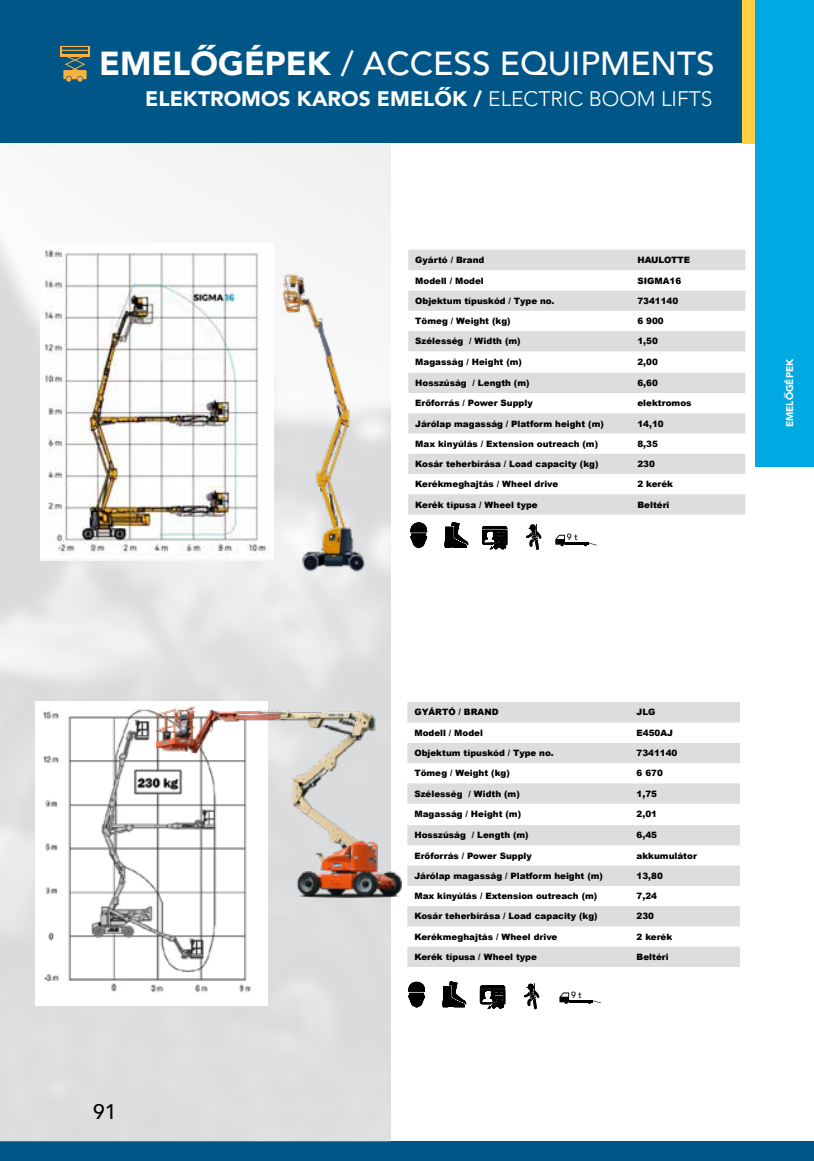
<style>
.page{position:relative;width:814px;height:1161px;background:#fff}
.page>*{position:absolute;margin:0;border:0;box-sizing:border-box;transform-origin:0 0}
.t1{font:500 33.25px "Avenir";color:#fff}
.t2{font:900 21px "Avenir";color:#fff}
.t3{font:500 21px "Avenir";color:#000}
.t4{font:900 9.8px "Avenir";color:#fff}
.t5{font:500 8.92px "Avenir";color:#000101}
.t6{font:900 8.75px "Arial";color:#000}
.s1{font-weight:900}
.s2{font-weight:300}
</style>
<div class="page">
<div style="left:0;top:1141px;width:814px;height:20px;background:#005687"></div>
<div style="left:0;top:0;width:814px;height:143px;background:#005687"></div>
<svg style="left:60px;top:46px;width:30px;height:36px"></svg>
<img style="left:0;top:143px;width:391px;height:998px">
<svg style="left:482px;top:526px;width:25px;height:23px"></svg>
<svg style="left:526px;top:524px;width:15px;height:26px"></svg>
<svg style="left:408px;top:250px;width:337px;height:265px;fill:#dcddde"></svg>
<svg style="left:555px;top:535px;width:10px;height:11px"></svg>
<hr style="left:565px;top:542px;width:23px;height:3px;background:#000">
<svg style="left:583px;top:543px;width:14px;height:3px"></svg>
<img style="left:41px;top:244px;width:233px;height:317px">
<img style="left:231px;top:272px;width:238px;height:301px">
<div style="left:755px;top:0;width:59px;height:466px;background:#00a9e2"></div>
<div style="left:742px;top:0;width:13px;height:143px;background:#ffd043"></div>
<svg style="left:480px;top:985px;width:25px;height:23px"></svg>
<svg style="left:442px;top:981px;width:24px;height:26px"></svg>
<svg style="left:524px;top:983px;width:15px;height:26px"></svg>
<svg style="left:408px;top:982px;width:17px;height:25px"></svg>
<svg style="left:407px;top:702px;width:333px;height:265px;fill:#dcddde"></svg>
<img style="left:36px;top:702px;width:231px;height:304px">
<svg style="left:559px;top:992px;width:10px;height:12px"></svg>
<hr style="left:569px;top:1000px;width:23px;height:2px;background:#000">
<svg style="left:588px;top:1000px;width:13px;height:4px"></svg>
<img style="left:157px;top:705px;width:245px;height:192px">
<h1 class="t1" style="left:99px;top:35px;width:617px"><span class="s1">EMELŐGÉPEK</span> / ACCESS EQUIPMENTS</h1>
<h2 class="t2" style="left:145px;top:81px;width:568px">ELEKTROMOS KAROS EMELŐK / <span class="s2">ELECTRIC BOOM LIFTS</span></h2>
<p class="t6" style="left:415px;top:253px;width:71px">Gyártó / Brand</p>
<p class="t6" style="left:637px;top:253px;width:54px">HAULOTTE</p>
<p class="t6" style="left:415px;top:274px;width:70px">Modell / Model</p>
<p class="t6" style="left:637px;top:274px;width:45px">SIGMA16</p>
<p class="t6" style="left:415px;top:294px;width:141px">Objektum típuskód / Type no.</p>
<p class="t6" style="left:637px;top:294px;width:42px">7341140</p>
<p class="t6" style="left:415px;top:315px;width:97px">Tömeg / Weight (kg)</p>
<p class="t6" style="left:637px;top:315px;width:28px">6 900</p>
<p class="t6" style="left:415px;top:335px;width:107px">Szélesség / Width (m)</p>
<p class="t6" style="left:637px;top:335px;width:22px">1,50</p>
<p class="t6" style="left:415px;top:355px;width:108px">Magasság / Height (m)</p>
<p class="t6" style="left:637px;top:355px;width:22px">2,00</p>
<p class="t6" style="left:415px;top:376px;width:116px">Hosszúság / Length (m)</p>
<p class="t6" style="left:637px;top:376px;width:22px">6,60</p>
<p class="t6" style="left:415px;top:397px;width:119px">Erőforrás / Power Supply</p>
<p class="t6" style="left:637px;top:397px;width:56px">elektromos</p>
<p class="t6" style="left:415px;top:417px;width:190px">Járólap magasság / Platform height (m)</p>
<p class="t6" style="left:637px;top:417px;width:28px">14,10</p>
<p class="t6" style="left:415px;top:437px;width:184px">Max kinyúlás / Extension outreach (m)</p>
<p class="t6" style="left:637px;top:437px;width:22px">8,35</p>
<p class="t6" style="left:415px;top:458px;width:185px">Kosár teherbírása / Load capacity (kg)</p>
<p class="t6" style="left:637px;top:458px;width:19px">230</p>
<p class="t6" style="left:415px;top:478px;width:144px">Kerékmeghajtás / Wheel drive</p>
<p class="t6" style="left:637px;top:478px;width:37px">2 kerék</p>
<p class="t6" style="left:415px;top:498px;width:124px">Kerék típusa / Wheel type</p>
<p class="t6" style="left:637px;top:498px;width:34px">Beltéri</p>
<p class="t5" style="left:567px;top:529px;width:12px">9 t</p>
<h2 class="t3" style="left:93px;top:1094px;width:25px">91</h2>
<p class="t6" style="left:414px;top:706px;width:86px">GYÁRTÓ / BRAND</p>
<p class="t6" style="left:636px;top:706px;width:20px">JLG</p>
<p class="t6" style="left:414px;top:726px;width:70px">Modell / Model</p>
<p class="t6" style="left:636px;top:726px;width:38px">E450AJ</p>
<p class="t6" style="left:414px;top:747px;width:141px">Objektum típuskód / Type no.</p>
<p class="t6" style="left:636px;top:747px;width:42px">7341140</p>
<p class="t6" style="left:414px;top:767px;width:97px">Tömeg / Weight (kg)</p>
<p class="t6" style="left:636px;top:767px;width:28px">6 670</p>
<p class="t6" style="left:414px;top:787px;width:107px">Szélesség / Width (m)</p>
<p class="t6" style="left:636px;top:787px;width:22px">1,75</p>
<p class="t6" style="left:414px;top:807px;width:108px">Magasság / Height (m)</p>
<p class="t6" style="left:636px;top:807px;width:22px">2,01</p>
<p class="t6" style="left:414px;top:829px;width:116px">Hosszúság / Length (m)</p>
<p class="t6" style="left:636px;top:829px;width:22px">6,45</p>
<p class="t6" style="left:414px;top:849px;width:119px">Erőforrás / Power Supply</p>
<p class="t6" style="left:636px;top:849px;width:62px">akkumulátor</p>
<p class="t6" style="left:414px;top:869px;width:190px">Járólap magasság / Platform height (m)</p>
<p class="t6" style="left:636px;top:869px;width:28px">13,80</p>
<p class="t6" style="left:414px;top:890px;width:184px">Max kinyúlás / Extension outreach (m)</p>
<p class="t6" style="left:636px;top:890px;width:22px">7,24</p>
<p class="t6" style="left:414px;top:910px;width:185px">Kosár teherbírása / Load capacity (kg)</p>
<p class="t6" style="left:636px;top:910px;width:19px">230</p>
<p class="t6" style="left:414px;top:930px;width:144px">Kerékmeghajtás / Wheel drive</p>
<p class="t6" style="left:636px;top:930px;width:37px">2 kerék</p>
<p class="t6" style="left:414px;top:950px;width:124px">Kerék típusa / Wheel type</p>
<p class="t6" style="left:636px;top:950px;width:34px">Beltéri</p>
<p class="t5" style="left:571px;top:987px;width:12px">9 t</p>
<p class="t4" style="left:781px;top:427px;width:70px;rotate:-90deg">EMELŐGÉPEK</p>
</div>
